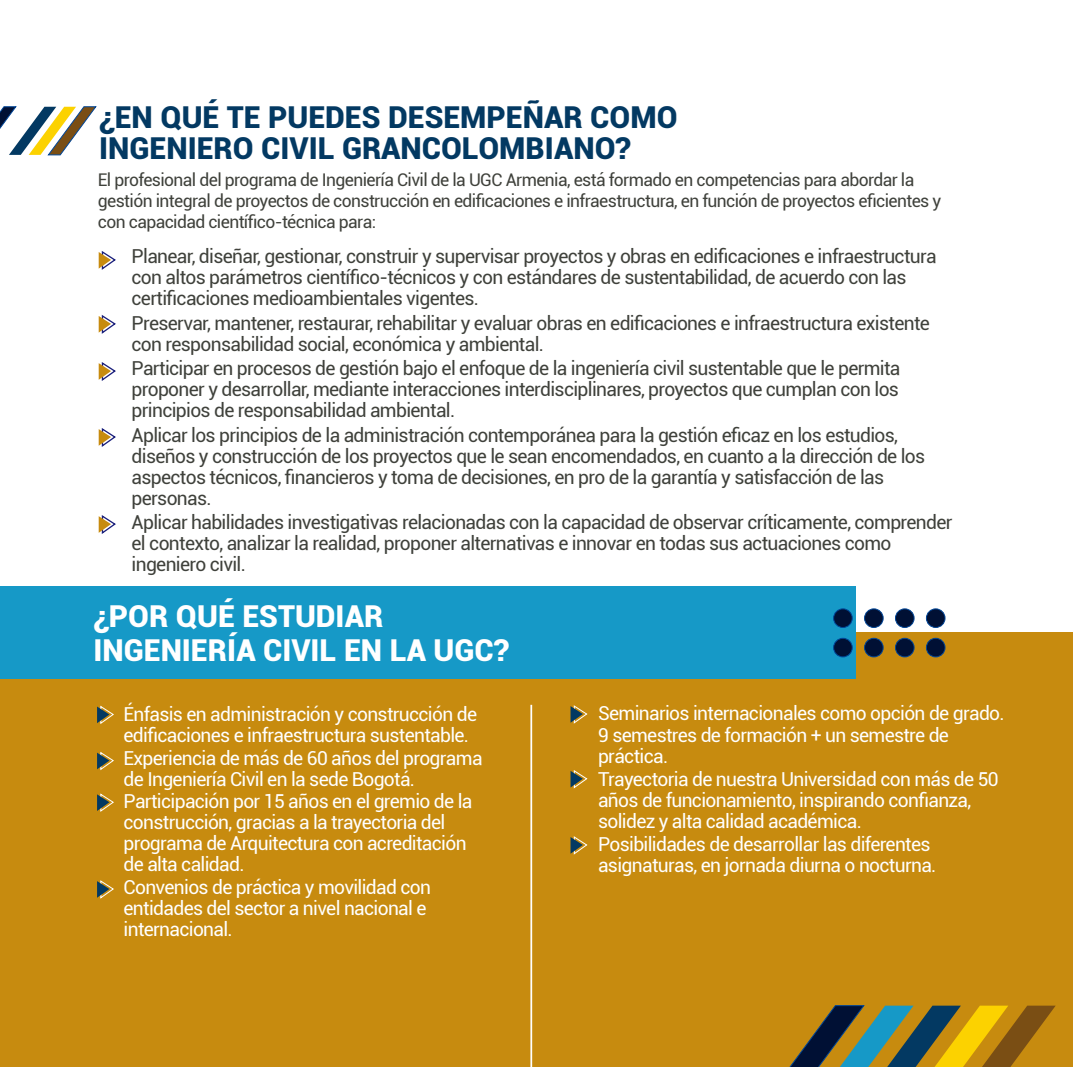
<style>
.page{position:relative;width:1073px;height:1067px;background:#fff}
.page>*{position:absolute;margin:0;border:0;box-sizing:border-box;transform-origin:0 0}
.t1{font:900 30.1px/31.5px "Roboto";color:#033962}
.t2{font:900 30.1px/33.2px "Roboto";color:#fff}
.t3{font:19.25px/21px "Roboto";letter-spacing:-.035em;color:#3f413b}
.t4{font:19.25px/21px "Roboto";letter-spacing:-.035em;color:#fff}
.t5{font:17.5px/21px "Roboto";letter-spacing:-.035em;color:#3f413b}
</style>
<div class="page">
<div style="left:0;top:632px;width:1073px;height:434px;background:#c78b0f"></div>
<div style="left:0;top:586px;width:855px;height:93px;background:#1699c7"></div>
<hr style="left:1072px;top:120px;width:1px;height:205px;background:#d8dade">
<hr style="left:1072px;top:529px;width:1px;height:224px;background:#d8dade">
<div style="left:833px;top:638px;width:19px;height:19px;background:#001034;border-radius:50%"></div>
<div style="left:833px;top:638px;width:19px;height:19px;border:1px solid #004597;border-radius:50%"></div>
<div style="left:864px;top:638px;width:19px;height:19px;background:#001034;border-radius:50%"></div>
<div style="left:864px;top:638px;width:19px;height:19px;border:1px solid #004597;border-radius:50%"></div>
<div style="left:895px;top:638px;width:19px;height:19px;background:#001034;border-radius:50%"></div>
<div style="left:895px;top:638px;width:19px;height:19px;border:1px solid #004597;border-radius:50%"></div>
<div style="left:926px;top:638px;width:19px;height:19px;background:#001034;border-radius:50%"></div>
<div style="left:926px;top:638px;width:19px;height:19px;border:1px solid #004597;border-radius:50%"></div>
<div style="left:833px;top:609px;width:19px;height:18px;background:#001034;border-radius:50%"></div>
<div style="left:833px;top:608px;width:19px;height:19px;border:1px solid #004597;border-radius:50%"></div>
<div style="left:864px;top:609px;width:19px;height:18px;background:#001034;border-radius:50%"></div>
<div style="left:864px;top:608px;width:19px;height:19px;border:1px solid #004597;border-radius:50%"></div>
<div style="left:895px;top:609px;width:19px;height:18px;background:#001034;border-radius:50%"></div>
<div style="left:895px;top:608px;width:19px;height:19px;border:1px solid #004597;border-radius:50%"></div>
<div style="left:926px;top:609px;width:19px;height:18px;background:#001034;border-radius:50%"></div>
<div style="left:926px;top:608px;width:19px;height:19px;border:1px solid #004597;border-radius:50%"></div>
<svg style="left:570px;top:705px;width:18px;height:19px"></svg>
<svg style="left:570px;top:770px;width:18px;height:19px"></svg>
<svg style="left:570px;top:836px;width:18px;height:19px"></svg>
<svg style="left:97px;top:705px;width:17px;height:19px"></svg>
<svg style="left:97px;top:880px;width:17px;height:19px"></svg>
<svg style="left:97px;top:793px;width:17px;height:19px"></svg>
<svg style="left:97px;top:751px;width:17px;height:19px"></svg>
<svg style="left:99px;top:251px;width:17px;height:19px"></svg>
<svg style="left:99px;top:315px;width:17px;height:19px"></svg>
<svg style="left:99px;top:362px;width:17px;height:19px"></svg>
<svg style="left:99px;top:428px;width:17px;height:19px"></svg>
<svg style="left:99px;top:515px;width:17px;height:19px"></svg>
<hr style="left:530px;top:704px;width:2px;height:362px;background:#fff">
<svg style="left:0;top:106px;width:96px;height:49px"></svg>
<svg style="left:790px;top:1005px;width:265px;height:61px"></svg>
<h1 class="t1" style="left:99px;top:100px;width:580px">¿EN QUÉ TE PUEDES DESEMPEÑAR COMO<br>INGENIERO CIVIL GRANCOLOMBIANO?</h1>
<p class="t5" style="left:98px;top:169px;width:845px">El profesional del programa de Ingeniería Civil de la UGC Armenia, está formado en competencias para abordar la gestión integral de proyectos de construcción en edificaciones e infraestructura, en función de proyectos eficientes y con capacidad científico-técnica para:</p>
<p class="t3" style="left:132px;top:245px;width:806px">Planear, diseñar, gestionar, construir y supervisar proyectos y obras en edificaciones e infraestructura con altos parámetros científico-técnicos y con estándares de sustentabilidad, de acuerdo con las certificaciones medioambientales vigentes.</p>
<p class="t3" style="left:132px;top:311px;width:800px">Preservar, mantener, restaurar, rehabilitar y evaluar obras en edificaciones e infraestructura existente con responsabilidad social, económica y ambiental.</p>
<p class="t3" style="left:132px;top:357px;width:770px;text-align:justify">Participar en procesos de gestión bajo el enfoque de la ingeniería civil sustentable que le permita proponer y desarrollar, mediante interacciones interdisciplinares, proyectos que cumplan con los principios de responsabilidad ambiental.</p>
<p class="t3" style="left:132px;top:423px;width:795px">Aplicar los principios de la administración contemporánea para la gestión eficaz en los estudios, diseños y construcción de los proyectos que le sean encomendados, en cuanto a la dirección de los aspectos técnicos, financieros y toma de decisiones, en pro de la garantía y satisfacción de las personas.</p>
<p class="t3" style="left:132px;top:511px;width:822px">Aplicar habilidades investigativas relacionadas con la capacidad de observar críticamente, comprender el contexto, analizar la realidad, proponer alternativas e innovar en todas sus actuaciones como ingeniero civil.</p>
<h1 class="t2" style="left:94px;top:599px;width:417px">¿POR QUÉ ESTUDIAR<br>INGENIERÍA CIVIL EN LA UGC?</h1>
<p class="t4" style="left:124px;top:702px;width:355px">Énfasis en administración y construcción de edificaciones e infraestructura sustentable.</p>
<p class="t4" style="left:124px;top:746px;width:360px">Experiencia de más de 60 años del programa de Ingeniería Civil en la sede Bogotá.</p>
<p class="t4" style="left:124px;top:790px;width:350px">Participación por 15 años en el gremio de la construcción, gracias a la trayectoria del programa de Arquitectura con acreditación de alta calidad.</p>
<p class="t4" style="left:124px;top:876px;width:309px">Convenios de práctica y movilidad con entidades del sector a nivel nacional e internacional.</p>
<p class="t4" style="left:598px;top:700px;width:408px;line-height:22.8px">Seminarios internacionales como opción de grado.<br>9 semestres de formación + un semestre de</p>
<p class="t4" style="left:598px;top:744px;width:402px;line-height:22.8px">práctica.<br>Trayectoria de nuestra Universidad con más de 50</p>
<p class="t4" style="left:598px;top:789px;width:375px">años de funcionamiento, inspirando confianza, solidez y alta calidad académica.</p>
<p class="t4" style="left:598px;top:832px;width:340px">Posibilidades de desarrollar las diferentes asignaturas, en jornada diurna o nocturna.</p>
</div>
